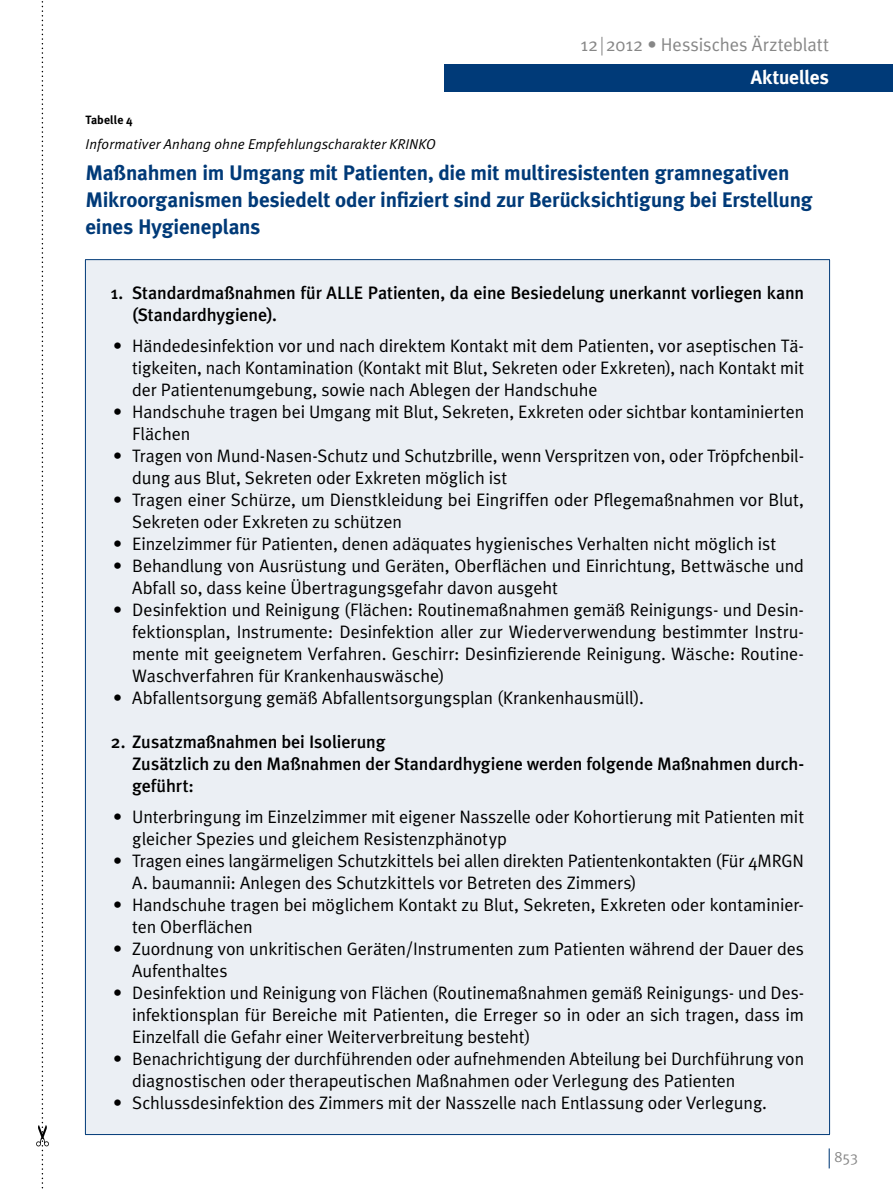
<style>
.page{position:relative;width:893px;height:1191px;background:#fff}
.page>*{position:absolute;margin:0;border:0;box-sizing:border-box;transform-origin:0 0}
.Zwischenüberschrift{font:700 21px/27px "Meta Plus";letter-spacing:-.01em;color:#003a78}
.t1{font:700 19.5px "Meta Plus";letter-spacing:-.005em;color:#fff}
.t2{font:18.6px "Meta Plus Normal";color:#878787}
.t3{font:18px/22px "Meta Plus Normal";letter-spacing:-.005em;color:#000}
.Grundtext{font:500 18px/22px "Meta Plus";letter-spacing:-.01em;color:#000}
.t4{font:15px "Meta Plus Normal";color:#878787}
.Bildunterschrift{font:italic 14.25px "Meta Plus Normal";letter-spacing:.01em;color:#000}
.t5{font:700 12px "Meta Plus";color:#000}
</style>
<div class="page">
<svg style="left:829px;top:1148px;width:1px;height:20px"></svg>
<svg style="left:601px;top:37px;width:1px;height:18px"></svg>
<div style="left:444px;top:64px;width:449px;height:27px;background:#003a78"></div>
<svg style="left:36px;top:1px;width:13px;height:1188px"></svg>
<div style="left:85px;top:260px;width:745px;height:874px;background:#ebeff4"></div>
<hr style="left:85px;top:259px;width:745px;height:1px;background:#003a78">
<hr style="left:85px;top:260px;width:1px;height:874px;background:#003a78">
<hr style="left:829px;top:260px;width:1px;height:874px;background:#003a78">
<hr style="left:85px;top:1134px;width:745px;height:1px;background:#003a78">
<p class="t2" style="left:580px;top:34px;width:250px">12 2012 • Hessisches Ärzteblatt</p>
<p class="t1" style="left:751px;top:66px;width:80px">Aktuelles</p>
<p class="t5" style="left:85px;top:113px;width:49px">Tabelle 4</p>
<p class="Bildunterschrift" style="left:85px;top:136px;width:352px">Informativer Anhang ohne Empfehlungscharakter KRINKO</p>
<p class="Zwischenüberschrift" style="left:85px;top:159px;width:729px">Maßnahmen im Umgang mit Patienten, die mit multiresistenten gramnegativen<br>Mikroorganismen besiedelt oder infiziert sind zur Berücksichtigung bei Erstellung eines Hygieneplans</p>
<p class="Grundtext" style="left:132px;top:282px;width:673px;text-indent:-21px">1. Standardmaßnahmen für ALLE Patienten, da eine Besiedelung unerkannt vorliegen kann (Standardhygiene).</p>
<p class="t3" style="left:132px;top:334px;width:673px;text-align:justify;text-indent:-19px">• Händedesinfektion vor und nach direktem Kontakt mit dem Patienten, vor aseptischen Tä&shy;tigkeiten, nach Kontamination (Kontakt mit Blut, Sekreten oder Exkreten), nach Kontakt mit der Patientenumgebung, sowie nach Ablegen der Handschuhe</p>
<p class="t3" style="left:132px;top:400px;width:673px;text-indent:-19px">• Handschuhe tragen bei Umgang mit Blut, Sekreten, Exkreten oder sichtbar kontaminierten<br>Flächen</p>
<p class="t3" style="left:132px;top:444px;width:673px;text-indent:-19px">• Tragen von Mund-Nasen-Schutz und Schutzbrille, wenn Verspritzen von, oder Tröpfchenbil&shy;dung aus Blut, Sekreten oder Exkreten möglich ist</p>
<p class="t3" style="left:132px;top:488px;width:673px;text-indent:-19px">• Tragen einer Schürze, um Dienstkleidung bei Eingriffen oder Pflegemaßnahmen vor Blut,<br>Sekreten oder Exkreten zu schützen</p>
<p class="t3" style="left:113px;top:532px;width:665px">• Einzelzimmer für Patienten, denen adäquates hygienisches Verhalten nicht möglich ist</p>
<p class="t3" style="left:132px;top:554px;width:673px;text-indent:-19px">• Behandlung von Ausrüstung und Geräten, Oberflächen und Einrichtung, Bettwäsche und<br>Abfall so, dass keine Übertragungsgefahr davon ausgeht</p>
<p class="t3" style="left:132px;top:598px;width:673px;text-align:justify;text-indent:-19px">• Desinfektion und Reinigung (Flächen: Routinemaßnahmen gemäß Reinigungs- und Desin&shy;fektionsplan, Instrumente: Desinfektion aller zur Wiederverwendung bestimmter Instru&shy;mente mit geeignetem Verfahren. Geschirr: Desinfizierende Reinigung. Wäsche: Routine-Waschverfahren für Krankenhauswäsche)</p>
<p class="t3" style="left:113px;top:686px;width:532px">• Abfallentsorgung gemäß Abfallentsorgungsplan (Krankenhausmüll).</p>
<p class="Grundtext" style="left:111px;top:730px;width:276px">2. Zusatzmaßnahmen bei Isolierung</p>
<p class="Grundtext" style="left:132px;top:753px;width:673px">Zusätzlich zu den Maßnahmen der Standardhygiene werden folgende Maßnahmen durch&shy;geführt:</p>
<p class="t3" style="left:132px;top:805px;width:673px;text-indent:-19px">• Unterbringung im Einzelzimmer mit eigener Nasszelle oder Kohortierung mit Patienten mit gleicher Spezies und gleichem Resistenzphänotyp</p>
<p class="t3" style="left:132px;top:849px;width:673px;text-indent:-19px">• Tragen eines langärmeligen Schutzkittels bei allen direkten Patientenkontakten (Für 4MRGN<br>A. baumannii: Anlegen des Schutzkittels vor Betreten des Zimmers)</p>
<p class="t3" style="left:132px;top:893px;width:673px;text-indent:-19px">• Handschuhe tragen bei möglichem Kontakt zu Blut, Sekreten, Exkreten oder kontaminier&shy;ten Oberflächen</p>
<p class="t3" style="left:132px;top:937px;width:673px;text-indent:-19px">• Zuordnung von unkritischen Geräten/Instrumenten zum Patienten während der Dauer des<br>Aufenthaltes</p>
<p class="t3" style="left:132px;top:981px;width:673px;text-align:justify;text-indent:-19px">• Desinfektion und Reinigung von Flächen (Routinemaßnahmen gemäß Reinigungs- und Des&shy;infektionsplan für Bereiche mit Patienten, die Erreger so in oder an sich tragen, dass im Einzelfall die Gefahr einer Weiterverbreitung besteht)</p>
<p class="t3" style="left:132px;top:1047px;width:673px;text-indent:-19px">• Benachrichtigung der durchführenden oder aufnehmenden Abteilung bei Durchführung von diagnostischen oder therapeutischen Maßnahmen oder Verlegung des Patienten</p>
<p class="t3" style="left:113px;top:1091px;width:655px">• Schlussdesinfektion des Zimmers mit der Nasszelle nach Entlassung oder Verlegung.</p>
<p class="t4" style="left:834px;top:1148px;width:25px">853</p>
</div>
